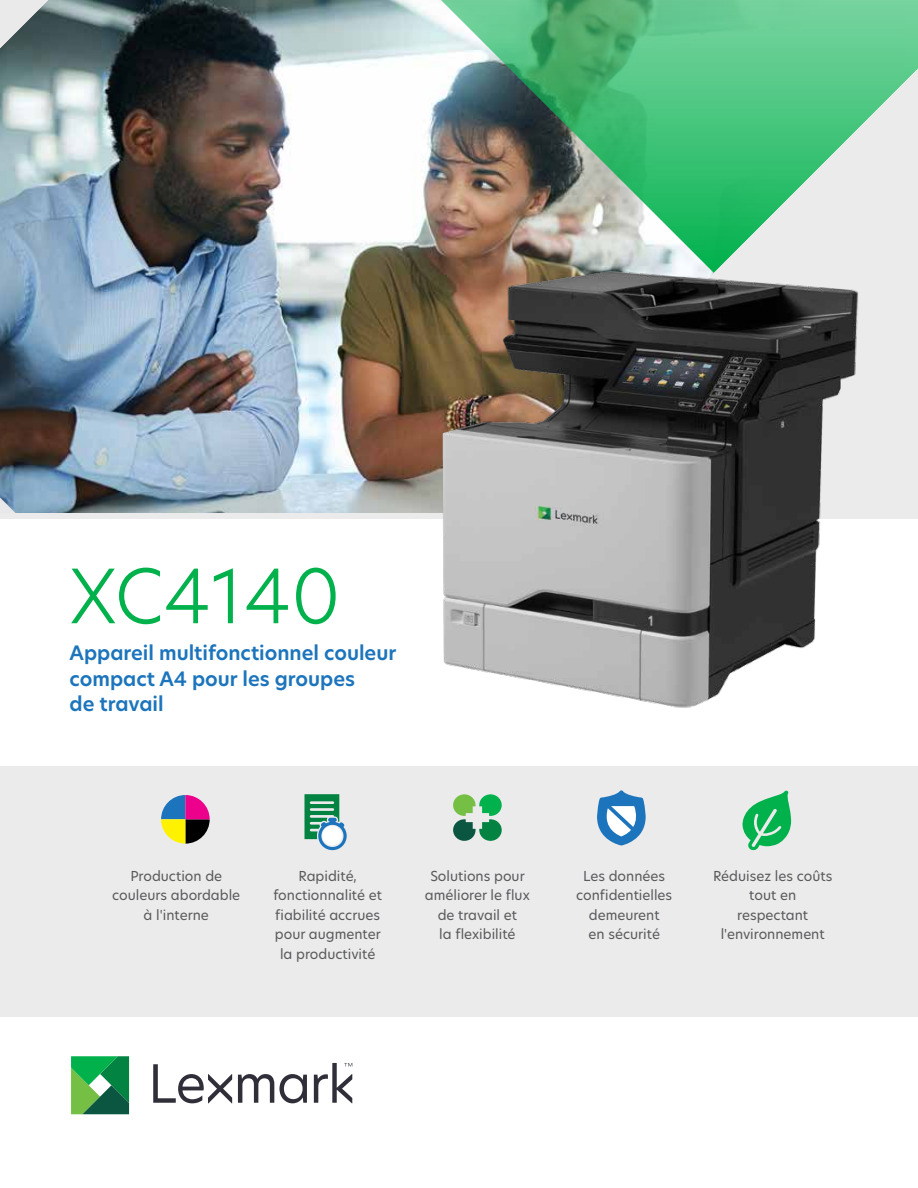
<style>
.page{position:relative;width:918px;height:1188px;background:#fff}
.page>*{position:absolute;margin:0;border:0;box-sizing:border-box;transform-origin:0 0}
.t1{font:300 73.5px "TP Hero";color:#00b14c}
.t2{font:600 19.5px/25.5px "TP Hero";color:#1c75bc}
.t3{font:13.5px/19.5px "TP Hero";color:#58595b;text-align:center}
</style>
<div class="page">
<img style="left:0;top:0;width:428px;height:513px">
<div style="left:0;top:767px;width:918px;height:250px;background:#ecebec"></div>
<img style="left:427px;top:0;width:491px;height:273px">
<svg style="left:0;top:0;width:62px;height:62px;background:#7a8889"></svg>
<svg style="left:0;top:484px;width:22px;height:29px"></svg>
<svg style="left:468px;top:55px;width:450px;height:458px;background:#86be9b"></svg>
<svg style="left:153px;top:1063px;width:199px;height:40px"></svg>
<svg style="left:71px;top:1056px;width:58px;height:58px;background:#339c54"></svg>
<svg style="left:453px;top:794px;width:49px;height:47px"></svg>
<svg style="left:161px;top:795px;width:49px;height:49px"></svg>
<div style="left:0;top:513px;width:918px;height:6px;background:#ecebec"></div>
<svg style="left:597px;top:790px;width:49px;height:56px"></svg>
<svg style="left:742px;top:791px;width:49px;height:60px"></svg>
<svg style="left:304px;top:794px;width:43px;height:56px"></svg>
<div style="left:322px;top:826px;width:20px;height:20px;background:#fff;border-radius:50%"></div>
<img style="left:428px;top:260px;width:440px;height:448px">
<h1 class="t1" style="left:70px;top:546px;width:272px">XC4140</h1>
<h2 class="t2" style="left:70px;top:640px;width:328px">Appareil multifonctionnel couleur compact A4 pour les groupes<br>de travail</h2>
<p class="t3" style="left:273px;top:866px;width:110px">Rapidité, fonctionnalité et fiabilité accrues pour augmenter la productivité</p>
<p class="t3" style="left:112px;top:866px;width:130px">Production de couleurs abordable à l'interne</p>
<p class="t3" style="left:576px;top:866px;width:98px">Les données confidentielles demeurent<br>en sécurité</p>
<p class="t3" style="left:425px;top:866px;width:106px">Solutions pour améliorer le flux de travail et<br>la flexibilité</p>
<p class="t3" style="left:713px;top:866px;width:121px">Réduisez les coûts tout en respectant l'environnement</p>
</div>
